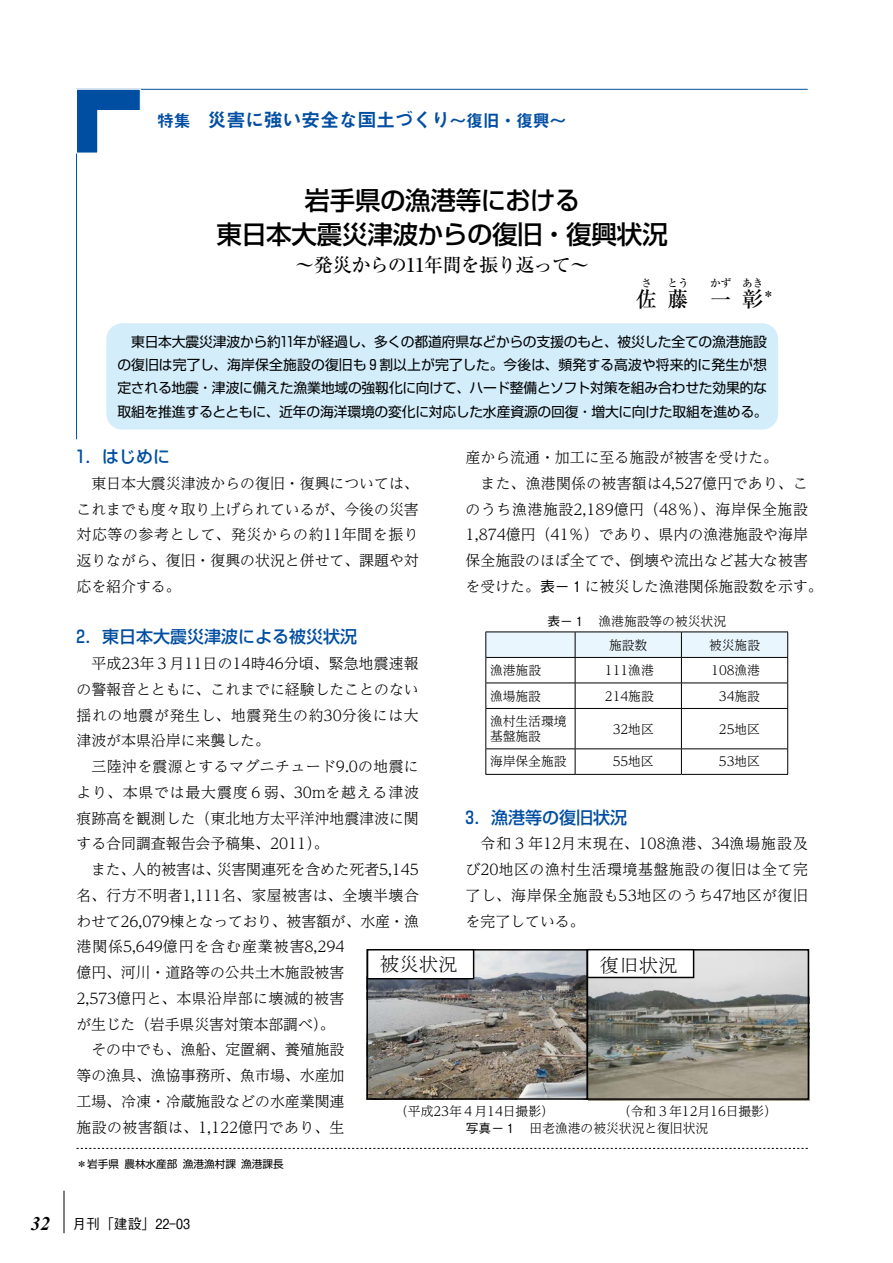
<style>
.page{position:relative;width:893px;height:1263px;background:#fff}
.page>*{position:absolute;margin:0;border:0;box-sizing:border-box;transform-origin:0 0}
.t1{font:25.5px/34px "M Num Shin Go Medium";letter-spacing:-.015em;color:#000;text-align:center}
.t2{font:21.3px "M Num Ryumin Medium";color:#000}
.t3{font:19.35px "MS Mincho";color:#000}
.t4{font:19.2px "M Num Midashi Go MB31";letter-spacing:-.02em;color:#004ea2}
.t5{font:19.2px "M Num Ryumin Medium";letter-spacing:-.035em;color:#000}
.t6{font:16.95px "M Num Shin Go Medium";color:#004ea2}
.t7{font:300 14.85px/25.8px "UD Reimin Pr 6 N";color:#000;text-align:justify}
.t8{font:300 14.85px "UD Reimin Pr 6 N";letter-spacing:.025em;color:#000}
.t9{font:300 14.85px "UD Reimin Pr 6 N";letter-spacing:.04em;color:#000}
.t10{font:300 14.85px "UD Reimin Pr 6 N";letter-spacing:.02em;color:#000}
.t11{font:300 14.85px "UD Reimin Pr 6 N";letter-spacing:.065em;color:#000}
.t12{font:13.8px/23.4px "M Num Shin Go Regular";letter-spacing:-.015em;color:#000;text-align:justify}
.t13{font:13.8px "M Num Gothic BBB Medium";color:#000}
.t14{font:300 12.75px/23.4px "UD Reimin Pr 6 N";color:#000}
.t15{font:10.65px "M Num Shin Go Regular";color:#000}
.t16{font:10.65px "M Num Ryumin Medium";color:#000}
.s1{font-size:16.95px}
.s2{font-family:"M Num Gothic BBB Medium";font-weight:400}
.s3{font-family:"Times New Roman";font-weight:700;font-style:italic;font-size:19.2px}
</style>
<div class="page">
<hr style="left:64px;top:1191px;width:1px;height:42px;background:#000">
<svg style="left:77px;top:89px;width:64px;height:64px"></svg>
<svg style="left:77px;top:1148px;width:731px;height:1px"></svg>
<svg style="left:486px;top:632px;width:302px;height:76px"></svg>
<hr style="left:486px;top:708px;width:89px;height:1px;background:#000">
<hr style="left:486px;top:709px;width:1px;height:39px;background:#000">
<hr style="left:575px;top:708px;width:106px;height:1px;background:#000">
<hr style="left:575px;top:709px;width:1px;height:39px;background:#000">
<hr style="left:681px;top:708px;width:107px;height:1px;background:#000">
<hr style="left:681px;top:709px;width:1px;height:39px;background:#000">
<hr style="left:787px;top:709px;width:1px;height:39px;background:#000">
<hr style="left:486px;top:748px;width:89px;height:1px;background:#000">
<svg style="left:486px;top:749px;width:1px;height:25px"></svg>
<hr style="left:575px;top:748px;width:106px;height:1px;background:#000">
<svg style="left:575px;top:749px;width:1px;height:25px"></svg>
<hr style="left:681px;top:748px;width:107px;height:1px;background:#000">
<svg style="left:681px;top:749px;width:1px;height:25px"></svg>
<svg style="left:787px;top:749px;width:1px;height:25px"></svg>
<hr style="left:486px;top:774px;width:89px;height:1px;background:#000">
<hr style="left:575px;top:774px;width:106px;height:1px;background:#000">
<hr style="left:681px;top:774px;width:107px;height:1px;background:#000">
<div style="left:106px;top:323px;width:672px;height:107px;background:#d3edfb;border-radius:16px"></div>
<img style="left:369px;top:949px;width:441px;height:151px">
<div style="left:587px;top:949px;width:222px;height:151px;border:1px solid #000"></div>
<div style="left:367px;top:949px;width:221px;height:151px;border:1px solid #000"></div>
<div style="left:587px;top:950px;width:107px;height:27px;background:#fff"></div>
<div style="left:587px;top:949px;width:107px;height:29px;border:1px solid #000"></div>
<div style="left:368px;top:950px;width:106px;height:27px;background:#fff"></div>
<div style="left:367px;top:949px;width:107px;height:30px;border:1px solid #000"></div>
<p class="t4" style="left:157px;top:105px;width:411px"><span class="s1">特集　</span>災害に強い安全な国土づくり<span class="s1">〜復旧・復興〜</span></p>
<h1 class="t1" style="left:217px;top:180px;width:453px">岩手県の漁港等における<br>東日本大震災津波からの復旧・復興状況</h1>
<p class="t5" style="left:295px;top:250px;width:296px">〜発災からの11年間を振り返って〜</p>
<h2 class="t2" style="left:636px;top:282px;width:23px">佐</h2>
<p class="t16" style="left:668px;top:275px;width:23px">とう</p>
<p class="t16" style="left:710px;top:275px;width:23px">かず</p>
<p class="t16" style="left:742px;top:275px;width:23px">あき</p>
<p class="t16" style="left:641px;top:275px;width:12px">さ</p>
<h2 class="t2" style="left:742px;top:282px;width:23px">彰</h2>
<h2 class="t2" style="left:668px;top:282px;width:23px">藤</h2>
<p class="t15" style="left:763px;top:285px;width:12px">＊</p>
<p class="t12" style="left:117px;top:328px;width:652px;text-indent:14px">東日本大震災津波から約11年が経過し、多くの都道府県などからの支援のもと、被災した全ての漁港施設の復旧は完了し、海岸保全施設の復旧も９割以上が完了した。今後は、頻発する高波や将来的に発生が想定される地震・津波に備えた漁業地域の強靱化に向けて、ハード整備とソフト対策を組み合わせた効果的な取組を推進するとともに、近年の海洋環境の変化に対応した水産資源の回復・増大に向けた取組を進める。</p>
<h2 class="t2" style="left:710px;top:282px;width:23px">一</h2>
<p class="t6" style="left:77px;top:443px;width:95px">1．はじめに</p>
<p class="t7" style="left:77px;top:470px;width:344px;text-indent:15px">東日本大震災津波からの復旧・復興については、これまでも度々取り上げられているが、今後の災害対応等の参考として、発災からの約11年間を振り返りながら、復旧・復興の状況と併せて、課題や対応を紹介する。</p>
<p class="t6" style="left:77px;top:623px;width:282px">2．東日本大震災津波による被災状況</p>
<p class="t7" style="left:77px;top:650px;width:344px;text-indent:15px">平成23年３月11日の14時46分頃、緊急地震速報の警報音とともに、これまでに経験したことのない揺れの地震が発生し、地震発生の約30分後には大津波が本県沿岸に来襲した。</p>
<p class="t7" style="left:77px;top:753px;width:344px;text-indent:15px">三陸沖を震源とするマグニチュード9.0の地震により、本県では最大震度６弱、30mを越える津波痕跡高を観測した（東北地方太平洋沖地震津波に関する合同調査報告会予稿集、2011）。</p>
<p class="t7" style="left:76px;top:856px;width:344px;text-indent:15px">また、人的被害は、災害関連死を含めた死者5,145名、行方不明者1,111名、家屋被害は、全壊半壊合わせて26,079棟となっており、被害額が、水産・漁</p>
<p class="t7" style="left:466px;top:444px;width:314px">産から流通・加工に至る施設が被害を受けた。</p>
<p class="t10" style="left:480px;top:471px;width:329px">また、漁港関係の被害額は4,527億円であり、こ</p>
<p class="t9" style="left:466px;top:497px;width:344px">のうち漁港施設2,189億円（48％）、海岸保全施設</p>
<p class="t7" style="left:466px;top:521px;width:344px">1,874億円（41％）であり、県内の漁港施設や海岸</p>
<p class="t7" style="left:466px;top:547px;width:344px">保全施設のほぼ全てで、倒壊や流出など甚大な被害</p>
<p class="t7" style="left:466px;top:573px;width:359px">を受けた。<span class="s2">表−１</span>に被災した漁港関係施設数を示す。</p>
<p class="t14" style="left:609px;top:609px;width:118px;text-indent:-62px"><span class="s2">表−１</span>　漁港施設等の被災状況施設数</p>
<p class="t14" style="left:709px;top:632px;width:53px">被災施設</p>
<p class="t14" style="left:490px;top:658px;width:53px">漁港施設</p>
<p class="t14" style="left:605px;top:658px;width:50px">111漁港</p>
<p class="t14" style="left:711px;top:658px;width:50px">108漁港</p>
<p class="t14" style="left:490px;top:683px;width:53px">漁場施設</p>
<p class="t14" style="left:605px;top:683px;width:50px">214施設</p>
<p class="t14" style="left:719px;top:683px;width:43px">34施設</p>
<p class="t14" style="left:490px;top:713px;width:78px;line-height:14.9px">漁村生活環境基盤施設</p>
<p class="t14" style="left:613px;top:716px;width:43px">32地区</p>
<p class="t14" style="left:719px;top:716px;width:43px">25地区</p>
<p class="t14" style="left:490px;top:749px;width:78px">海岸保全施設</p>
<p class="t14" style="left:613px;top:749px;width:43px">55地区</p>
<p class="t14" style="left:719px;top:749px;width:43px">53地区</p>
<p class="t6" style="left:466px;top:803px;width:163px">3．漁港等の復旧状況</p>
<p class="t7" style="left:466px;top:830px;width:344px;text-indent:15px">令和３年12月末現在、108漁港、34漁場施設及び20地区の漁村生活環境基盤施設の復旧は全て完了し、海岸保全施設も53地区のうち47地区が復旧を完了している。</p>
<p class="t11" style="left:76px;top:934px;width:269px">港関係5,649億円を含む産業被害8,294</p>
<p class="t7" style="left:77px;top:959px;width:269px">億円、河川・道路等の公共土木施設被害</p>
<p class="t8" style="left:76px;top:986px;width:269px">2,573億円と、本県沿岸部に壊滅的被害</p>
<p class="t7" style="left:76px;top:1010px;width:260px">が生じた（岩手県災害対策本部調べ）。</p>
<p class="t7" style="left:91px;top:1036px;width:254px">その中でも、漁船、定置網、養殖施設</p>
<p class="t7" style="left:77px;top:1062px;width:269px">等の漁具、漁協事務所、魚市場、水産加</p>
<p class="t7" style="left:77px;top:1088px;width:269px">工場、冷凍・冷蔵施設などの水産業関連</p>
<p class="t8" style="left:77px;top:1115px;width:269px">施設の被害額は、1,122億円であり、生</p>
<p class="t15" style="left:77px;top:1155px;width:209px">＊岩手県 農林水産部 漁港漁村課 漁港課長</p>
<p class="t13" style="left:31px;top:1213px;width:161px"><span class="s3">32</span> 月刊「建設」22-03</p>
<h3 class="t3" style="left:380px;top:954px;width:79px">被災状況</h3>
<h3 class="t3" style="left:600px;top:955px;width:79px">復旧状況</h3>
<p class="t14" style="left:395px;top:1099px;width:160px">（平成23年４月14日撮影）</p>
<p class="t14" style="left:618px;top:1099px;width:160px">（令和３年12月16日撮影）</p>
<p class="t14" style="left:466px;top:1116px;width:244px"><span class="s2">写真−１</span>　田老漁港の被災状況と復旧状況</p>
</div>
